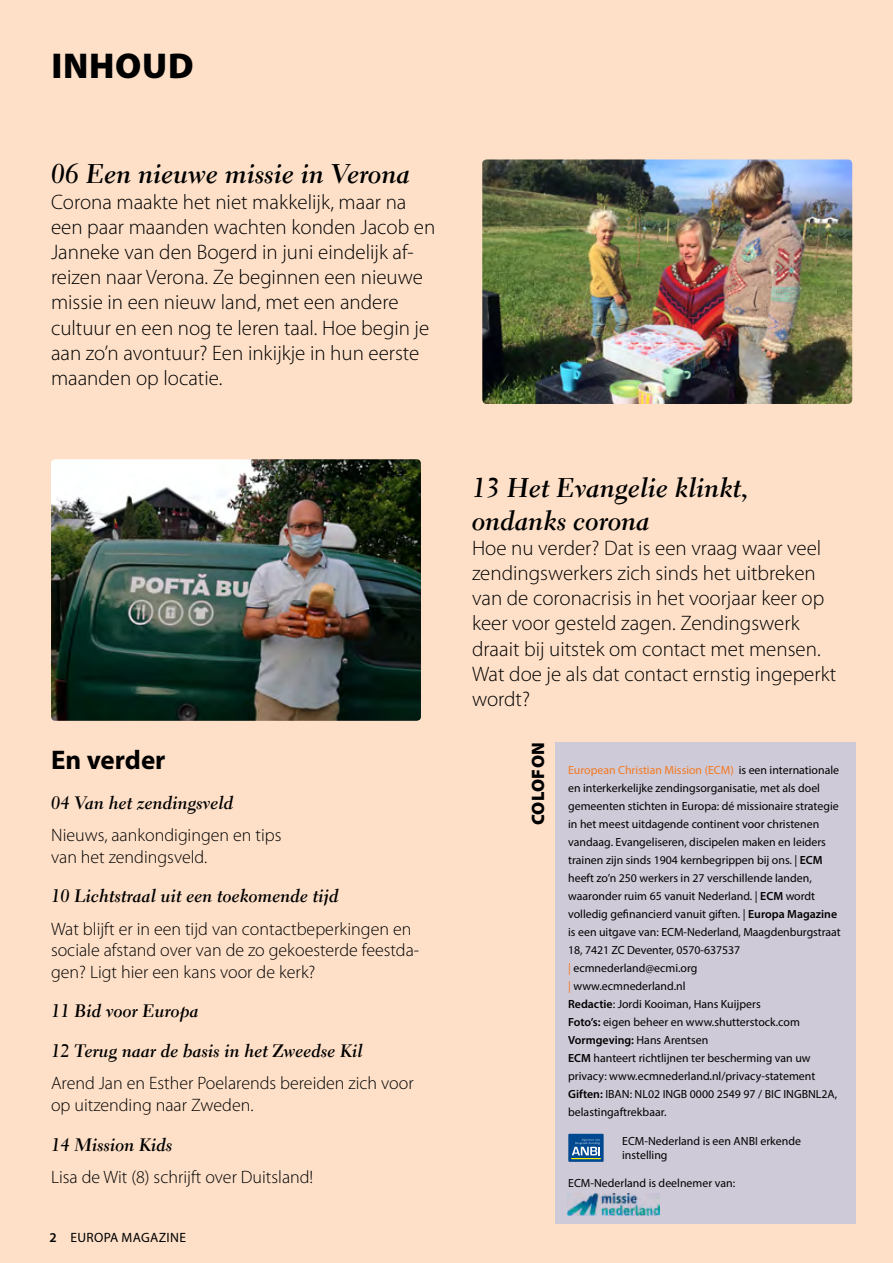
<style>
.page{position:relative;width:893px;height:1263px;background:#fee0c8}
.page>*{position:absolute;margin:0;border:0;box-sizing:border-box;transform-origin:0 0}
.Rubrieken_links{font:900 36px "Myriad Pro";letter-spacing:.02em;color:#000}
.pag_2_grote_titels_I{font:27px "Electra LT Std Bold Cursive";color:#000}
.Kleine_titels{font:700 27px "Myriad Pro";color:#000}
.pag_2_grote_titels_I-2{font:300 21px/25.2px "Myriad Pro";color:#000}
.pag_2_teksten_INHOUD{font:300 18px/21.6px "Myriad Pro";color:#000}
.pag_2_kleine_titels{font:300 18px/21.6px "Myriad Pro";color:#000}
.pag_2_kleine_titels-2{font:18px "Electra LT Std Bold Cursive";color:#000}
.t1{font:900 18px "Myriad Pro";letter-spacing:.02em;color:#000}
.t2{font:13.5px "Myriad Pro";letter-spacing:.025em;color:#000}
.Tekst_colofon{font:11.85px/18px "Myriad Pro";color:#000}
.s1{font-weight:600}
.s2{color:#f47920}
</style>
<div class="page">
<div style="left:555px;top:742px;width:301px;height:482px;background:#cfcad8"></div>
<img style="left:482px;top:159px;width:370px;height:245px">
<img style="left:51px;top:459px;width:370px;height:262px">
<div style="left:568px;top:1134px;width:36px;height:28px;background:#004990"></div>
<svg style="left:572px;top:1138px;width:28px;height:17px"></svg>
<hr style="left:571px;top:1158px;width:30px;height:1px;background:#ffef00">
<img style="left:568px;top:1194px;width:92px;height:22px">
<p class="Rubrieken_links" style="left:51px;top:45px;width:144px">INHOUD</p>
<p class="pag_2_grote_titels_I" style="left:51px;top:158px;width:361px">06 Een nieuwe missie in Verona</p>
<p class="pag_2_grote_titels_I-2" style="left:51px;top:189px;width:386px">Corona maakte het niet makkelijk, maar na een paar maanden wachten konden Jacob en Janneke van den Bogerd in juni eindelijk af&shy;reizen naar Verona. Ze beginnen een nieuwe missie in een nieuw land, met een andere cultuur en een nog te leren taal. Hoe begin je aan zo’n avontuur? Een inkijkje in hun eerste maanden op locatie.</p>
<p class="Kleine_titels" style="left:51px;top:742px;width:116px">En verder</p>
<p class="pag_2_kleine_titels-2" style="left:51px;top:791px;width:184px">04 Van het zendingsveld</p>
<p class="pag_2_teksten_INHOUD" style="left:51px;top:824px;width:232px">Nieuws, aankondigingen en tips</p>
<p class="pag_2_teksten_INHOUD" style="left:51px;top:846px;width:158px">van het zendingsveld.</p>
<p class="pag_2_kleine_titels-2" style="left:51px;top:885px;width:289px">10 Lichtstraal uit een toekomende tijd</p>
<p class="pag_2_kleine_titels" style="left:51px;top:918px;width:370px">Wat blijft er in een tijd van contactbeperkingen en sociale afstand over van de zo gekoesterde feestda&shy;gen? Ligt hier een kans voor de kerk?</p>
<p class="pag_2_kleine_titels-2" style="left:51px;top:1000px;width:149px">11 Bid voor Europa</p>
<p class="pag_2_kleine_titels-2" style="left:51px;top:1040px;width:313px">12 Terug naar de basis in het Zweedse Kil</p>
<p class="pag_2_teksten_INHOUD" style="left:51px;top:1073px;width:364px">Arend Jan en Esther Poelarends bereiden zich voor op uitzending naar Zweden.</p>
<p class="pag_2_kleine_titels-2" style="left:51px;top:1133px;width:123px">14 Mission Kids</p>
<p class="pag_2_teksten_INHOUD" style="left:51px;top:1166px;width:264px">Lisa de Wit (8) schrijft over Duitsland!</p>
<p class="t2" style="left:49px;top:1229px;width:138px"><span class="s1">2</span> EUROPA MAGAZINE</p>
<p class="pag_2_grote_titels_I" style="left:472px;top:471px;width:278px">13 Het Evangelie klinkt,</p>
<p class="pag_2_grote_titels_I" style="left:472px;top:504px;width:180px">ondanks corona</p>
<p class="pag_2_grote_titels_I-2" style="left:472px;top:535px;width:366px">Hoe nu verder? Dat is een vraag waar veel zendingswerkers zich sinds het uitbreken van de coronacrisis in het voorjaar keer op keer voor gesteld zagen. Zendingswerk draait bij uitstek om contact met mensen.<br>Wat doe je als dat contact ernstig ingeperkt wordt?</p>
<p class="t1" style="left:528px;top:825px;width:84px;rotate:-90deg">COLOFON</p>
<p class="Tekst_colofon" style="left:568px;top:761px;width:274px"><span class="s2">European Christian Mission (ECM)</span> is een internationale en interkerkelijke zendingsorganisatie, met als doel gemeenten stichten in Europa: dé missionaire strategie in het meest uitdagende continent voor christenen vandaag. Evangeliseren, discipelen maken en leiders trainen zijn sinds 1904 kernbegrippen bij ons. | <span class="s1">ECM </span>heeft zo’n 250 werkers in 27 verschillende landen, waaronder ruim 65 vanuit Nederland. | <span class="s1">ECM</span> wordt volledig gefinancierd vanuit giften. | <span class="s1">Europa Magazine </span>is een uitgave van: ECM-Nederland, Maagdenburgstraat 18, 7421 ZC Deventer, 0570-637537</p>
<p class="Tekst_colofon" style="left:568px;top:959px;width:131px"><span class="s2">|</span> ecmnederland@ecmi.org <span class="s2">|</span> www.ecmnederland.nl</p>
<p class="Tekst_colofon" style="left:568px;top:995px;width:194px"><span class="s1">Redactie</span>: Jordi Kooiman, Hans Kuijpers</p>
<p class="Tekst_colofon" style="left:568px;top:1013px;width:233px"><span class="s1">Foto’s:</span> eigen beheer en www.shutterstock.com</p>
<p class="Tekst_colofon" style="left:568px;top:1031px;width:142px"><span class="s1">Vormgeving:</span> Hans Arentsen</p>
<p class="Tekst_colofon" style="left:568px;top:1049px;width:249px"><span class="s1">ECM</span> hanteert richtlijnen ter bescherming van uw privacy: www.ecmnederland.nl/privacy-statement</p>
<p class="Tekst_colofon" style="left:568px;top:1085px;width:271px"><span class="s1">Giften:</span> IBAN: NL02 INGB 0000 2549 97 / BIC INGBNL2A, belastingaftrekbaar.</p>
<p class="Tekst_colofon" style="left:622px;top:1133px;width:180px;line-height:14.2px">ECM-Nederland is een ANBI erkende instelling</p>
<p class="Tekst_colofon" style="left:568px;top:1174px;width:168px">ECM-Nederland is deelnemer van:</p>
</div>
